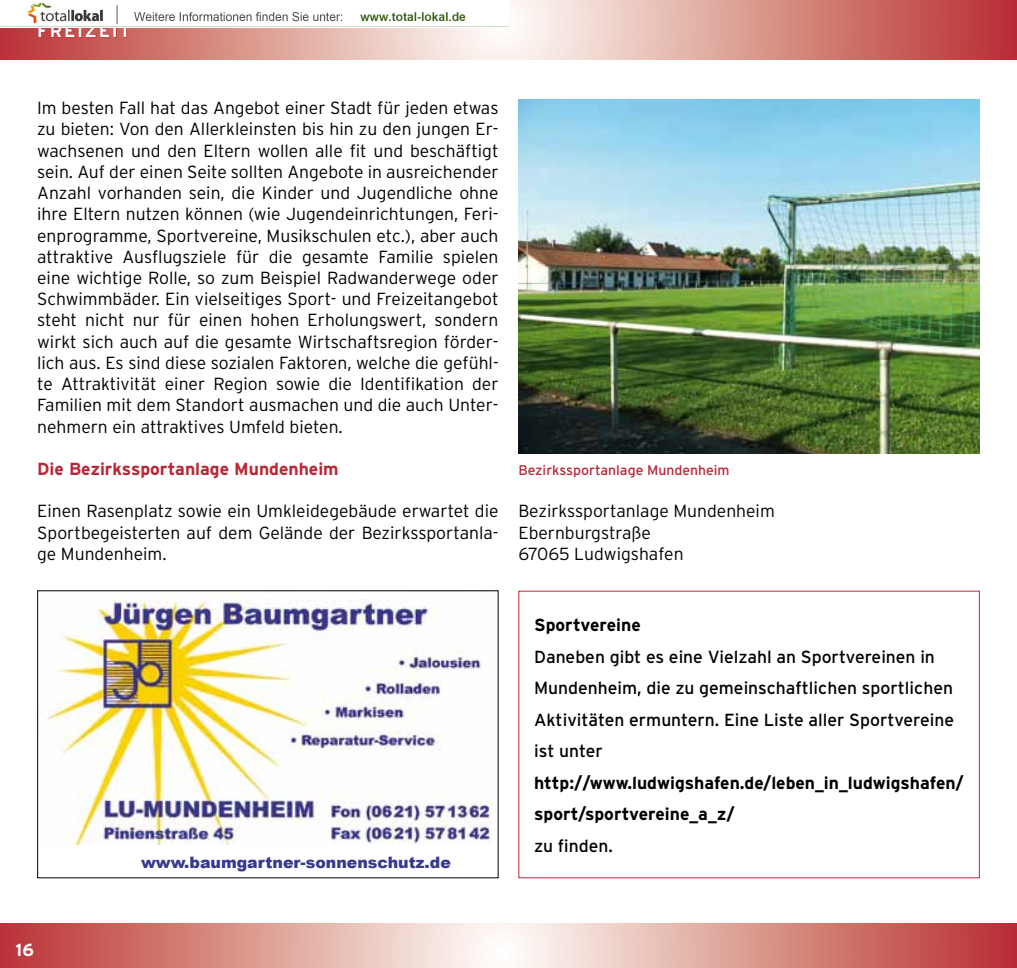
<style>
.page{position:relative;width:1017px;height:968px;background:#fff}
.page>*{position:absolute;margin:0;border:0;box-sizing:border-box;transform-origin:0 0}
.t1{font:300 17.5px/21.2px "Interstate";color:#000;text-align:justify}
.t2{font:17.5px/31.5px "Interstate";color:#000}
.t3{font:700 17.5px/31.5px "Interstate";color:#000}
.t4{font:700 17.5px "Interstate";color:#b82736}
.t5{font:700 17.5px "Interstate";letter-spacing:.1em;color:#fff}
.t6{font:900 15.75px "Arial";color:#373a8d}
.t7{font:14px "Interstate";color:#b82736}
</style>
<div class="page">
<svg style="left:0;top:0;width:1016px;height:60px;background:#db9992"></svg>
<svg style="left:0;top:923px;width:1016px;height:44px;background:#da9891"></svg>
<hr style="left:1016px;top:0;width:1px;height:60px;background:#b82937">
<hr style="left:1016px;top:923px;width:1px;height:44px;background:#b82937">
<svg style="left:38px;top:27px;width:38px;height:11px"></svg>
<div style="left:78px;top:24px;width:4px;height:13px;border:1px solid #b82736"></div>
<svg style="left:85px;top:27px;width:25px;height:11px"></svg>
<div style="left:113px;top:24px;width:4px;height:13px;border:1px solid #b82736"></div>
<svg style="left:119px;top:27px;width:12px;height:11px"></svg>
<img style="left:44px;top:592px;width:449px;height:252px">
<img style="left:518px;top:99px;width:462px;height:354px">
<img style="left:0;top:0;width:508px;height:27px">
<p class="t5" style="left:37px;top:21px;width:95px">Freizeit</p>
<p class="t1" style="left:37px;top:97px;width:463px">Im besten Fall hat das Angebot einer Stadt für jeden etwas zu bieten: Von den Allerkleinsten bis hin zu den jungen Er&shy;wachsenen und den Eltern wollen alle fit und beschäftigt sein. Auf der einen Seite sollten Angebote in ausreichender Anzahl vorhanden sein, die Kinder und Jugendliche ohne ihre Eltern nutzen können (wie Jugendeinrichtungen, Feri&shy;enprogramme, Sportvereine, Musikschulen etc.), aber auch attraktive Ausflugsziele für die gesamte Familie spielen eine wichtige Rolle, so zum Beispiel Radwanderwege oder Schwimmbäder. Ein vielseitiges Sport- und Freizeitangebot steht nicht nur für einen hohen Erholungswert, sondern wirkt sich auch auf die gesamte Wirtschaftsregion förder&shy;lich aus. Es sind diese sozialen Faktoren, welche die gefühl&shy;te Attraktivität einer Region sowie die Identifikation der Familien mit dem Standort ausmachen und die auch Unter&shy;nehmern ein attraktives Umfeld bieten.</p>
<p class="t4" style="left:37px;top:459px;width:303px">Die Bezirkssportanlage M undenheim</p>
<p class="t1" style="left:37px;top:500px;width:463px">Einen Rasenplatz sowie ein Umkleidegebäude erwartet die Sportbegeisterten auf dem Gelände der Bezirkssportanla&shy;ge Mundenheim.</p>
<p class="t1" style="left:518px;top:500px;width:258px;text-align:left">Bezirkssportanlage Mundenheim<br>Ebernburgstraße<br>67065 Ludwigshafen</p>
<p class="t7" style="left:518px;top:462px;width:213px">Bezirkssportanlage Mundenheim</p>
<p class="t5" style="left:16px;top:939px;width:20px">16</p>
<p class="t6" style="left:141px;top:851px;width:311px">www.baumgartner-sonnenschutz.de</p>
<p class="t3" style="left:534px;top:609px;width:108px">Sportvereine</p>
<p class="t2" style="left:534px;top:640px;width:421px">Daneben gibt es eine Vielzahl an Sportvereinen in Mundenheim, die zu gemeinschaftlichen sportlichen Aktivitäten ermuntern. Eine Liste aller Sportvereine ist unter</p>
<p class="t3" style="left:534px;top:766px;width:431px">http://www.ludwigshafen.de/leben_in_ludwigshafen/ sport/sportvereine_a_z/</p>
<p class="t2" style="left:534px;top:829px;width:80px">zu finden.</p>
</div>
